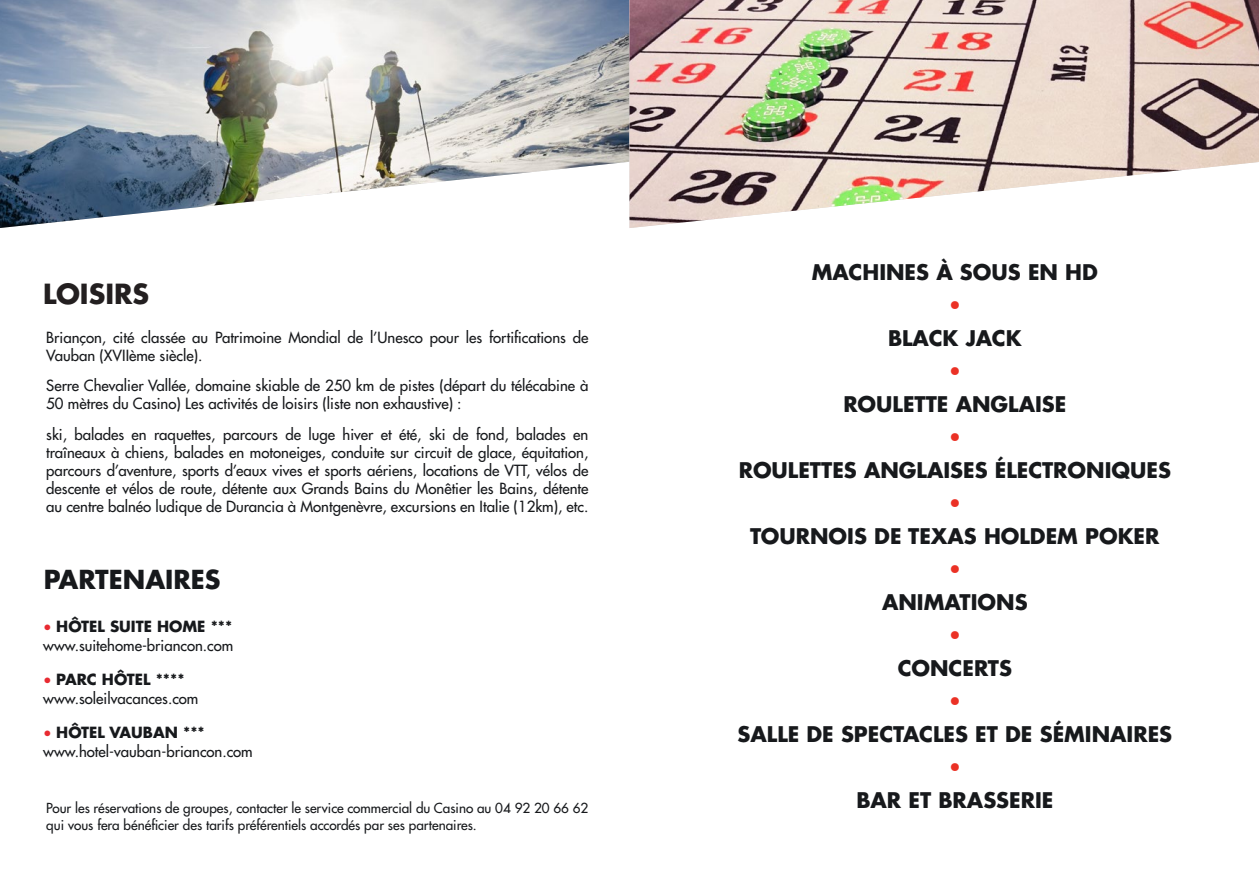
<style>
.page{position:relative;width:1259px;height:893px;background:#fff}
.page>*{position:absolute;margin:0;border:0;box-sizing:border-box;transform-origin:0 0}
.t1{font:700 27px "Futura LT Pro";color:#231f20}
.t2{font:700 25.5px "Futura LT Pro";color:#17191c}
.t3{font:700 21px "Futura LT Pro";color:#17191c}
.t4{font:700 21px "Futura LT Pro";color:#eb3125}
.t5{font:500 15px/18px "Futura LT Pro";color:#17191c}
.t6{font:700 15px "Futura LT Pro";color:#17191c}
.t7{font:500 13.5px/16.2px "Futura LT Pro";color:#17191c}
.s1{font-weight:500;color:#e82a31}
</style>
<div class="page">
<img style="left:0;top:0;width:629px;height:228px">
<svg style="left:629px;top:0;width:630px;height:228px;background:#d2c1b8"></svg>
<p class="t1" style="left:43px;top:273px;width:107px">LOISIRS</p>
<p class="t5" style="left:46px;top:327px;width:543px">Briançon, cité classée au Patrimoine Mondial de l’Unesco pour les fortifications de<br>Vauban (XVIIème siècle).</p>
<p class="t5" style="left:46px;top:376px;width:543px">Serre Chevalier Vallée, domaine skiable de 250 km de pistes (départ du télécabine à<br>50 mètres du Casino) Les activités de loisirs (liste non exhaustive) :</p>
<p class="t5" style="left:46px;top:425px;width:544px;text-align:justify">ski, balades en raquettes, parcours de luge hiver et été, ski de fond, balades en traîneaux à chiens, balades en motoneiges, conduite sur circuit de glace, équitation, parcours d’aventure, sports d’eaux vives et sports aériens, locations de VTT, vélos de descente et vélos de route, détente aux Grands Bains du Monêtier les Bains, détente au centre balnéo ludique de Durancia à Montgenèvre, excursions en Italie (12km), etc.</p>
<p class="t2" style="left:44px;top:560px;width:178px">PARTENAIRES</p>
<p class="t6" style="left:43px;top:615px;width:191px"><span class="s1">•</span> HÔTEL SUITE HOME ***</p>
<p class="t5" style="left:43px;top:636px;width:192px">www.suitehome-briancon.com</p>
<p class="t6" style="left:43px;top:667px;width:143px"><span class="s1">•</span> PARC HÔTEL ****</p>
<p class="t5" style="left:43px;top:688px;width:157px">www.soleilvacances.com</p>
<p class="t6" style="left:43px;top:720px;width:163px"><span class="s1">•</span> HÔTEL VAUBAN ***</p>
<p class="t5" style="left:43px;top:741px;width:211px">www.hotel-vauban-briancon.com</p>
<p class="t7" style="left:46px;top:800px;width:543px">Pour les réservations de groupes, contacter le service commercial du Casino au 04 92 20 66 62 qui vous fera bénéficier des tarifs préférentiels accordés par ses partenaires.</p>
<p class="t3" style="left:812px;top:256px;width:288px">MACHINES À SOUS EN HD</p>
<p class="t4" style="left:947px;top:289px;width:16px">•</p>
<p class="t3" style="left:888px;top:322px;width:135px">BLACK JACK</p>
<p class="t4" style="left:947px;top:355px;width:16px">•</p>
<p class="t3" style="left:843px;top:388px;width:224px">ROULETTE ANGLAISE</p>
<p class="t4" style="left:947px;top:421px;width:16px">•</p>
<p class="t3" style="left:738px;top:454px;width:434px">ROULETTES ANGLAISES ÉLECTRONIQUES</p>
<p class="t4" style="left:947px;top:487px;width:16px">•</p>
<p class="t3" style="left:750px;top:520px;width:410px">TOURNOIS DE TEXAS HOLDEM POKER</p>
<p class="t4" style="left:947px;top:553px;width:16px">•</p>
<p class="t3" style="left:882px;top:586px;width:147px">ANIMATIONS</p>
<p class="t4" style="left:947px;top:619px;width:16px">•</p>
<p class="t3" style="left:897px;top:652px;width:116px">CONCERTS</p>
<p class="t4" style="left:947px;top:685px;width:16px">•</p>
<p class="t3" style="left:737px;top:718px;width:436px">SALLE DE SPECTACLES ET DE SÉMINAIRES</p>
<p class="t4" style="left:947px;top:751px;width:16px">•</p>
<p class="t3" style="left:856px;top:784px;width:199px">BAR ET BRASSERIE</p>
</div>
